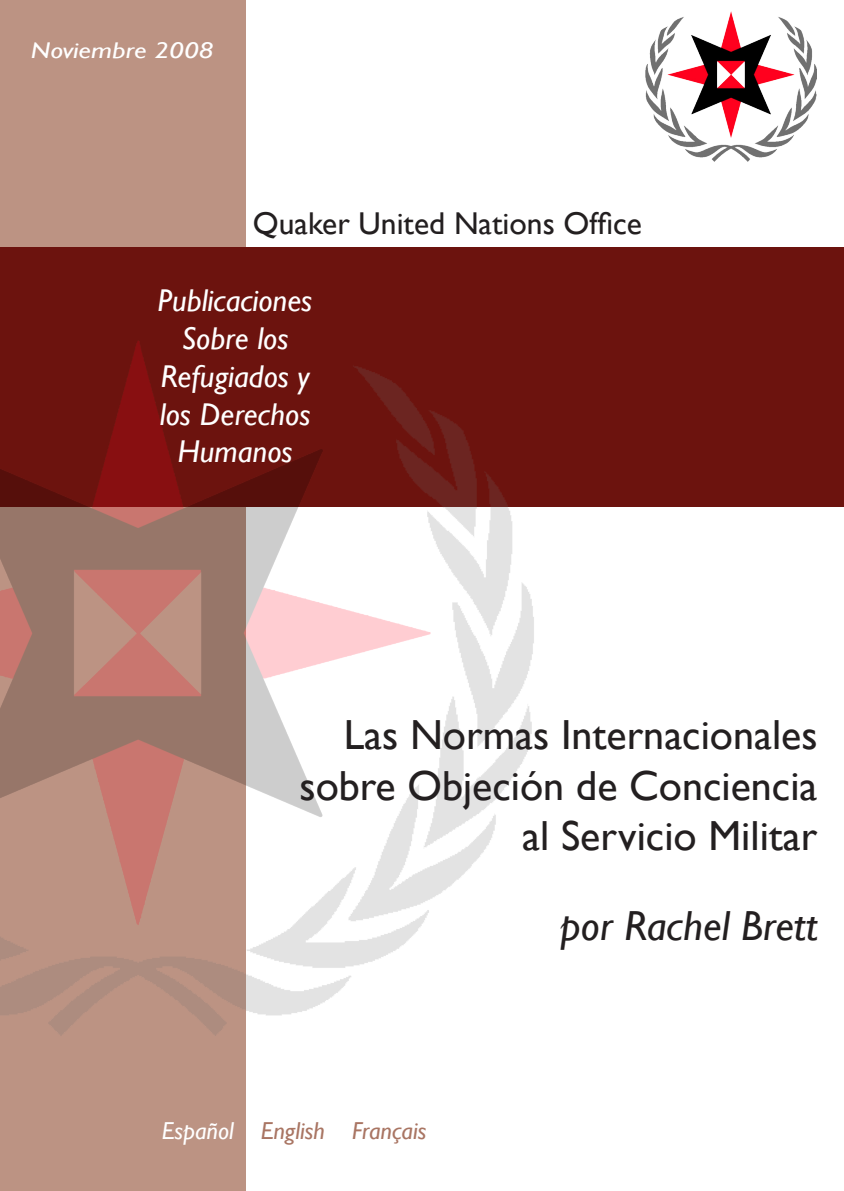
<style>
.page{position:relative;width:844px;height:1191px;background:#fff}
.page>*{position:absolute;margin:0;border:0;box-sizing:border-box;transform-origin:0 0}
.t1{font:42px/50.4px "Gill Sans";color:#231f20;text-align:right}
.t2{font:italic 42px "Gill Sans";color:#231f20}
.t3{font:italic 31.5px/37.8px "Gill Sans";color:#fff;text-align:center}
.t4{font:31.5px "Gill Sans";color:#231f20}
.t5{font:italic 24.5px "Gill Sans";color:#a97563}
.t6{font:italic 22.75px "Gill Sans";color:#fff;scale:1.25 1}
.s1{color:#fff}
</style>
<div class="page">
<div style="left:0;top:0;width:246px;height:1191px;background:#bc9383"></div>
<div style="left:0;top:247px;width:843px;height:259px;background:#6c130e"></div>
<img style="left:0;top:341px;width:534px;height:695px">
<img style="left:645px;top:11px;width:171px;height:151px">
<p class="t6" style="left:31px;top:37px;width:148px">Noviembre 2008</p>
<p class="t4" style="left:253px;top:205px;width:390px">Quaker United Nations Office</p>
<p class="t3" style="left:158px;top:281px;width:156px">Publicaciones<br>Sobre los<br>Refugiados y los Derechos<br>Humanos</p>
<p class="t1" style="left:299px;top:709px;width:519px">Las Normas Internacionales sobre Objeción de Conciencia al Servicio Militar</p>
<p class="t5" style="left:162px;top:1116px;width:266px"><span class="s1">Español</span> English Français</p>
<p class="t2" style="left:560px;top:902px;width:259px">por Rachel Brett</p>
</div>
